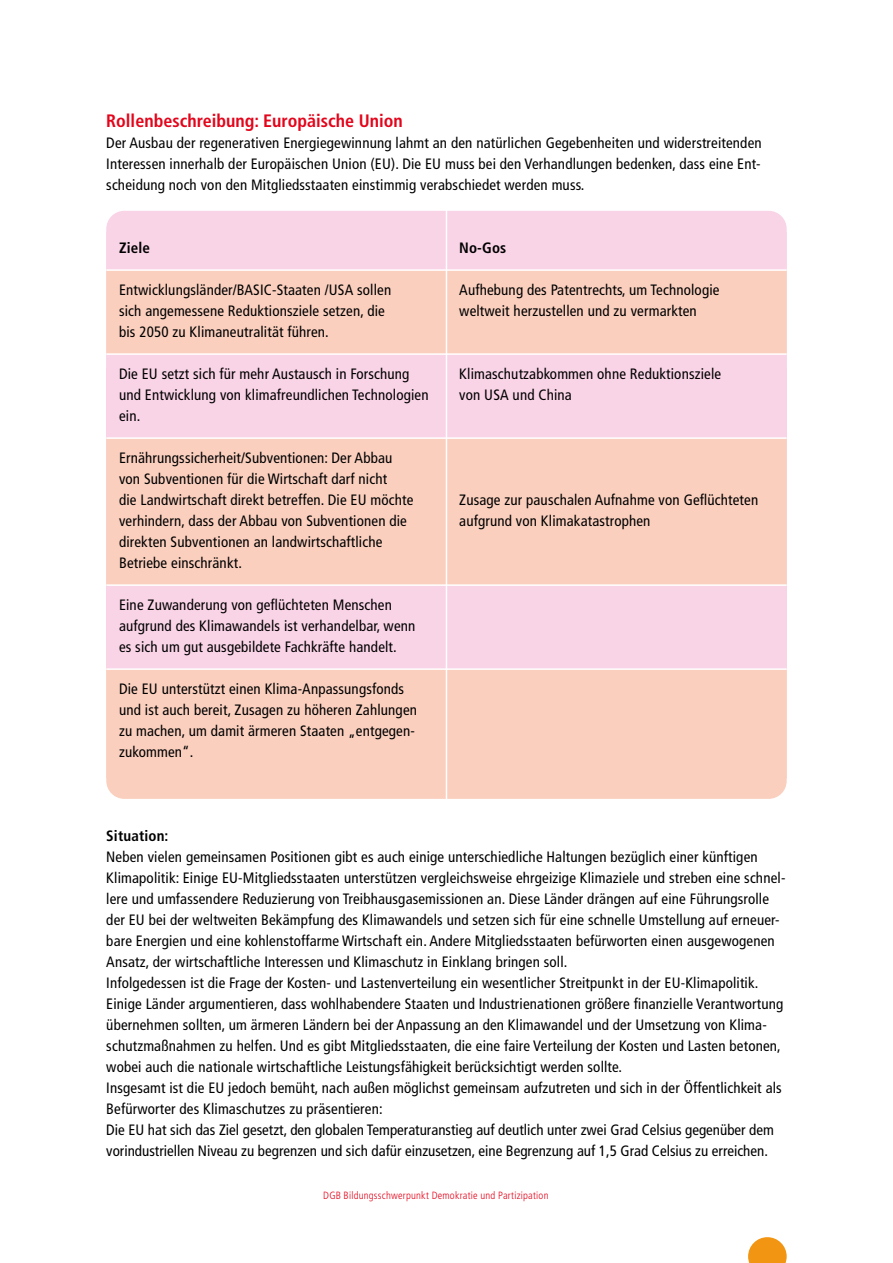
<style>
.page{position:relative;width:893px;height:1263px;background:#fff}
.page>*{position:absolute;margin:0;border:0;box-sizing:border-box;transform-origin:0 0}
.t1{font:700 condensed 18px "Frutiger LT Std";color:#e3051b}
.t2{font:condensed 15px/21px "Frutiger LT Std";letter-spacing:.01em;color:#000}
.t3{font:700 condensed 15px "Frutiger LT Std";letter-spacing:.01em;color:#000}
.t4{font:300 condensed 10.5px "Frutiger LT Std";letter-spacing:.02em;color:#e3051b}
</style>
<div class="page">
<div style="left:106px;top:353px;width:681px;height:446px;background:#facfbe;border-radius:18px"></div>
<div style="left:106px;top:211px;width:681px;height:446px;background:#f9d3e6;border-radius:18px"></div>
<svg style="left:106px;top:271px;width:681px;height:507px;fill:#facfbe"></svg>
<hr style="left:106px;top:269px;width:340px;height:2px;background:#fff">
<hr style="left:446px;top:269px;width:341px;height:2px;background:#fff">
<hr style="left:106px;top:353px;width:340px;height:2px;background:#fff">
<hr style="left:446px;top:353px;width:341px;height:2px;background:#fff">
<hr style="left:106px;top:437px;width:340px;height:2px;background:#fff">
<hr style="left:446px;top:437px;width:341px;height:2px;background:#fff">
<hr style="left:106px;top:584px;width:340px;height:2px;background:#fff">
<hr style="left:446px;top:584px;width:341px;height:2px;background:#fff">
<hr style="left:106px;top:668px;width:340px;height:2px;background:#fff">
<hr style="left:446px;top:668px;width:341px;height:2px;background:#fff">
<hr style="left:446px;top:203px;width:1px;height:623px;background:#fff">
<svg style="left:748px;top:1237px;width:39px;height:26px"></svg>
<p class="t1" style="left:106px;top:110px;width:298px">Rollenbeschreibung: Europäische Union</p>
<p class="t2" style="left:106px;top:132px;width:657px;text-align:justify">Der Ausbau der regenerativen Energiegewinnung lahmt an den natürlichen Gegebenheiten und widerstreitenden Interessen innerhalb der Europäischen Union (EU). Die EU muss bei den Verhandlungen bedenken, dass eine Ent&shy;scheidung noch von den Mitgliedsstaaten einstimmig verabschiedet werden muss.</p>
<p class="t3" style="left:119px;top:239px;width:32px">Ziele</p>
<p class="t3" style="left:459px;top:239px;width:49px">No-Gos</p>
<p class="t2" style="left:119px;top:279px;width:274px">Entwicklungsländer/BASIC-Staaten /USA sollen sich angemessene Reduktionsziele setzen, die bis 2050 zu Klimaneutralität führen.</p>
<p class="t2" style="left:459px;top:279px;width:262px">Aufhebung des Patentrechts, um Technologie weltweit herzustellen und zu vermarkten</p>
<p class="t2" style="left:119px;top:363px;width:311px">Die EU setzt sich für mehr Austausch in Forschung und Entwicklung von klimafreundlichen Technologien ein.</p>
<p class="t2" style="left:459px;top:363px;width:263px">Klimaschutzabkommen ohne Reduktionsziele von USA und China</p>
<p class="t2" style="left:119px;top:447px;width:296px">Ernährungssicherheit/Subventionen: Der Abbau von Subventionen für die Wirtschaft darf nicht<br>die Landwirtschaft direkt betreffen. Die EU möchte verhindern, dass der Abbau von Subventionen die direkten Subventionen an landwirtschaftliche Betriebe einschränkt.</p>
<p class="t2" style="left:459px;top:489px;width:300px">Zusage zur pauschalen Aufnahme von Geflüchteten aufgrund von Klimakatastrophen</p>
<p class="t2" style="left:119px;top:594px;width:298px">Eine Zuwanderung von geflüchteten Menschen aufgrund des Klimawandels ist verhandelbar, wenn es sich um gut ausgebildete Fachkräfte handelt.</p>
<p class="t2" style="left:119px;top:678px;width:299px">Die EU unterstützt einen Klima-Anpassungsfonds und ist auch bereit, Zusagen zu höheren Zahlungen zu machen, um damit ärmeren Staaten „entgegen&shy;zukommen“.</p>
<p class="t3" style="left:106px;top:827px;width:64px">Situation:</p>
<p class="t2" style="left:106px;top:846px;width:681px">Neben vielen gemeinsamen Positionen gibt es auch einige unterschiedliche Haltungen bezüglich einer künftigen Klimapolitik: Einige EU-Mitgliedsstaaten unterstützen vergleichsweise ehrgeizige Klimaziele und streben eine schnel&shy;lere und umfassendere Reduzierung von Treibhausgasemissionen an. Diese Länder drängen auf eine Führungsrolle der EU bei der weltweiten Bekämpfung des Klimawandels und setzen sich für eine schnelle Umstellung auf erneuer&shy;bare Energien und eine kohlenstoffarme Wirtschaft ein. Andere Mitgliedsstaaten befürworten einen ausgewogenen Ansatz, der wirtschaftliche Interessen und Klimaschutz in Einklang bringen soll.<br>Infolgedessen ist die Frage der Kosten- und Lastenverteilung ein wesentlicher Streitpunkt in der EU-Klimapolitik.<br>Einige Länder argumentieren, dass wohlhabendere Staaten und Industrienationen größere finanzielle Verantwortung übernehmen sollten, um ärmeren Ländern bei der Anpassung an den Klimawandel und der Umsetzung von Klima&shy;schutzmaßnahmen zu helfen. Und es gibt Mitgliedsstaaten, die eine faire Verteilung der Kosten und Lasten betonen, wobei auch die nationale wirtschaftliche Leistungsfähigkeit berücksichtigt werden sollte.<br>Insgesamt ist die EU jedoch bemüht, nach außen möglichst gemeinsam aufzutreten und sich in der Öffentlichkeit als Befürworter des Klimaschutzes zu präsentieren:<br>Die EU hat sich das Ziel gesetzt, den globalen Temperaturanstieg auf deutlich unter zwei Grad Celsius gegenüber dem vorindustriellen Niveau zu begrenzen und sich dafür einzusetzen, eine Begrenzung auf 1,5 Grad Celsius zu erreichen.</p>
<p class="t4" style="left:323px;top:1189px;width:227px">DGB Bildungsschwerpunkt Demokratie und Partizipation</p>
</div>
